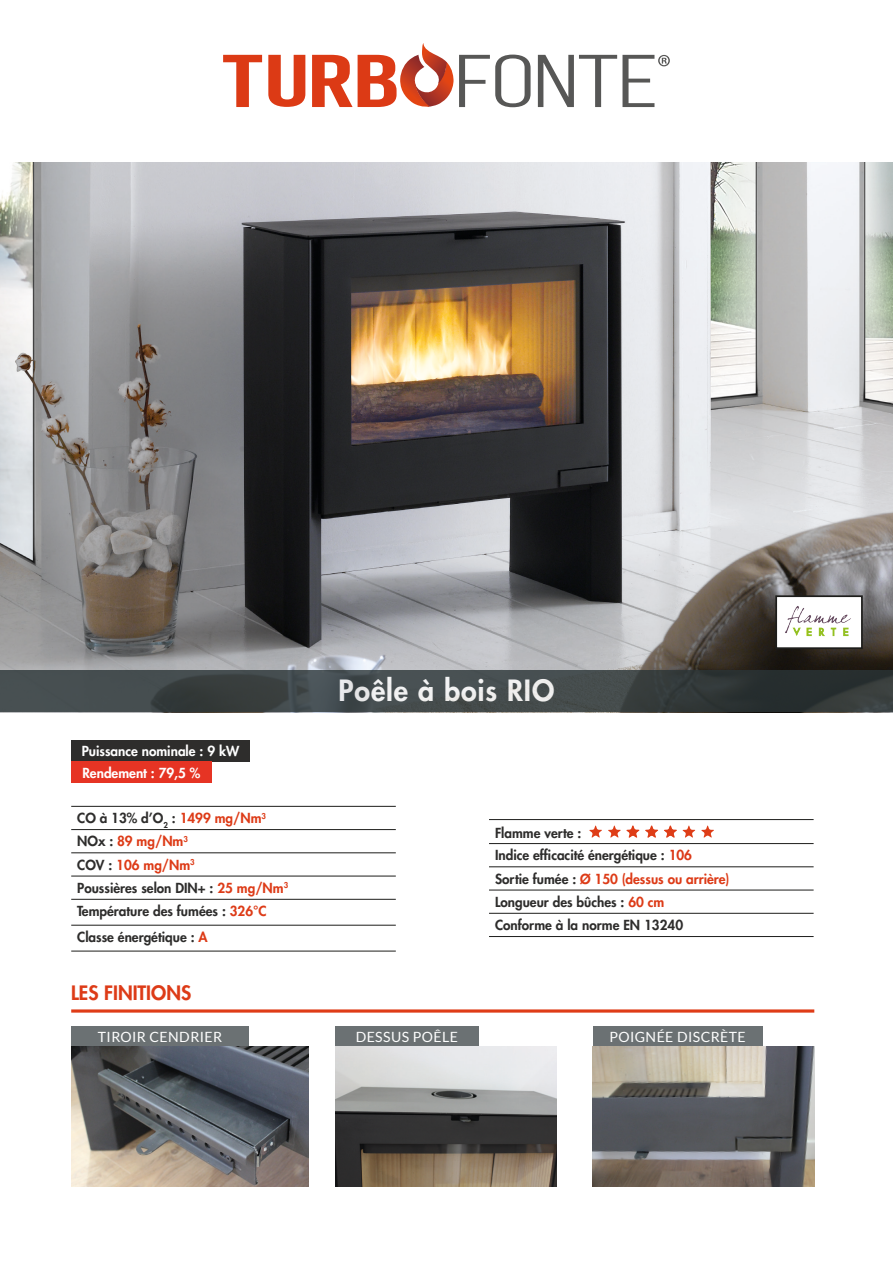
<style>
.page{position:relative;width:893px;height:1263px;background:#fff}
.page>*{position:absolute;margin:0;border:0;box-sizing:border-box;transform-origin:0 0}
.t1{font:800 28.5px "Futura LT";letter-spacing:.03em;color:#fff}
.t2{font:800 19.35px "Futura LT";color:#dd3b17}
.t3{font:14.1px "Lato";letter-spacing:.03em;color:#fff}
.t4{font:800 13.5px "Futura LT";color:#2e2d2c}
.t5{font:800 13.5px "Futura LT";color:#dd3b17}
.Sous-titre_Page_Text{font:800 13.5px "Futura LT";color:#fff}
.s1{color:#dd3b17}
.s2{color:#2e2d2c}
.s3{color:#dc3917}
</style>
<div class="page">
<img style="left:0;top:162px;width:893px;height:509px">
<svg style="left:0;top:671px;width:893px;height:41px;background:#3c4445"></svg>
<img style="left:335px;top:1046px;width:222px;height:140px">
<div style="left:335px;top:1026px;width:143px;height:20px;background:#6b7173"></div>
<img style="left:71px;top:1046px;width:237px;height:140px">
<div style="left:71px;top:1026px;width:178px;height:20px;background:#6b7173"></div>
<img style="left:593px;top:1046px;width:221px;height:140px">
<div style="left:593px;top:1026px;width:169px;height:20px;background:#6b7173"></div>
<div style="left:71px;top:740px;width:179px;height:22px;background:#2e2d2c"></div>
<div style="left:71px;top:762px;width:141px;height:21px;background:#e63424"></div>
<div style="left:776px;top:596px;width:86px;height:52px;background:#fff"></div>
<img style="left:785px;top:606px;width:66px;height:31px">
<div style="left:775px;top:595px;width:88px;height:54px;border:2px solid #1d1d1b"></div>
<hr style="left:71px;top:806px;width:325px;height:1px;background:#1d1d1b">
<hr style="left:71px;top:829px;width:325px;height:1px;background:#1d1d1b">
<hr style="left:71px;top:852px;width:325px;height:1px;background:#1d1d1b">
<hr style="left:71px;top:876px;width:325px;height:1px;background:#1d1d1b">
<hr style="left:71px;top:899px;width:325px;height:1px;background:#1d1d1b">
<hr style="left:71px;top:925px;width:325px;height:1px;background:#1d1d1b">
<hr style="left:71px;top:951px;width:325px;height:1px;background:#1d1d1b">
<svg style="left:223px;top:55px;width:39px;height:52px"></svg>
<svg style="left:268px;top:55px;width:37px;height:52px"></svg>
<svg style="left:538px;top:55px;width:132px;height:52px"></svg>
<svg style="left:312px;top:43px;width:219px;height:65px"></svg>
<hr style="left:71px;top:1009px;width:743px;height:3px;background:#df3c17">
<hr style="left:489px;top:819px;width:325px;height:1px;background:#1d1d1b">
<hr style="left:489px;top:843px;width:325px;height:1px;background:#1d1d1b">
<hr style="left:489px;top:866px;width:325px;height:1px;background:#1d1d1b">
<hr style="left:489px;top:890px;width:325px;height:1px;background:#1d1d1b">
<hr style="left:489px;top:913px;width:325px;height:1px;background:#1d1d1b">
<hr style="left:489px;top:936px;width:325px;height:1px;background:#1d1d1b">
<svg style="left:589px;top:825px;width:125px;height:12px"></svg>
<p class="Sous-titre_Page_Text" style="left:82px;top:742px;width:159px">Puissance nominale : 9 kW</p>
<p class="Sous-titre_Page_Text" style="left:82px;top:764px;width:119px">Rendement : 79,5 %</p>
<p class="t4" style="left:77px;top:809px;width:190px">CO à 13% d’O<sub>2</sub> : <span class="s1">1499 mg/Nm</span><sup>3</sup></p>
<p class="t5" style="left:77px;top:832px;width:112px"><span class="s2">NOx :</span> 89 mg/Nm<sup>3</sup></p>
<p class="t5" style="left:77px;top:856px;width:119px"><span class="s2">COV :</span> 106 mg/Nm<sup>3</sup></p>
<p class="t4" style="left:77px;top:879px;width:212px">Poussières selon DIN+ : <span class="s1">25 mg/Nm</span><sup>3</sup></p>
<p class="t4" style="left:77px;top:902px;width:191px">Température des fumées : <span class="s1">326°C</span></p>
<p class="t4" style="left:77px;top:928px;width:132px">Classe énergétique : <span class="s1">A</span></p>
<p class="t2" style="left:71px;top:980px;width:121px">LES FINITIONS</p>
<h1 class="t1" style="left:339px;top:672px;width:217px">Poêle à bois RIO</h1>
<p class="t4" style="left:495px;top:823px;width:88px">Flamme verte :</p>
<p class="t4" style="left:495px;top:846px;width:199px">Indice efficacité énergétique : <span class="s3">106</span></p>
<p class="t5" style="left:495px;top:870px;width:236px"><span class="s2">Sortie fumée :</span> Ø 150 (dessus ou arrière)</p>
<p class="t4" style="left:495px;top:893px;width:171px">Longueur des bûches : <span class="s1">60 cm</span></p>
<p class="t4" style="left:495px;top:916px;width:190px">Conforme à la norme EN 13240</p>
<p class="t3" style="left:98px;top:1029px;width:126px">TIROIR CENDRIER</p>
<p class="t3" style="left:356px;top:1029px;width:104px">DESSUS POÊLE</p>
<p class="t3" style="left:609px;top:1029px;width:138px">POIGNÉE DISCRÈTE</p>
</div>
